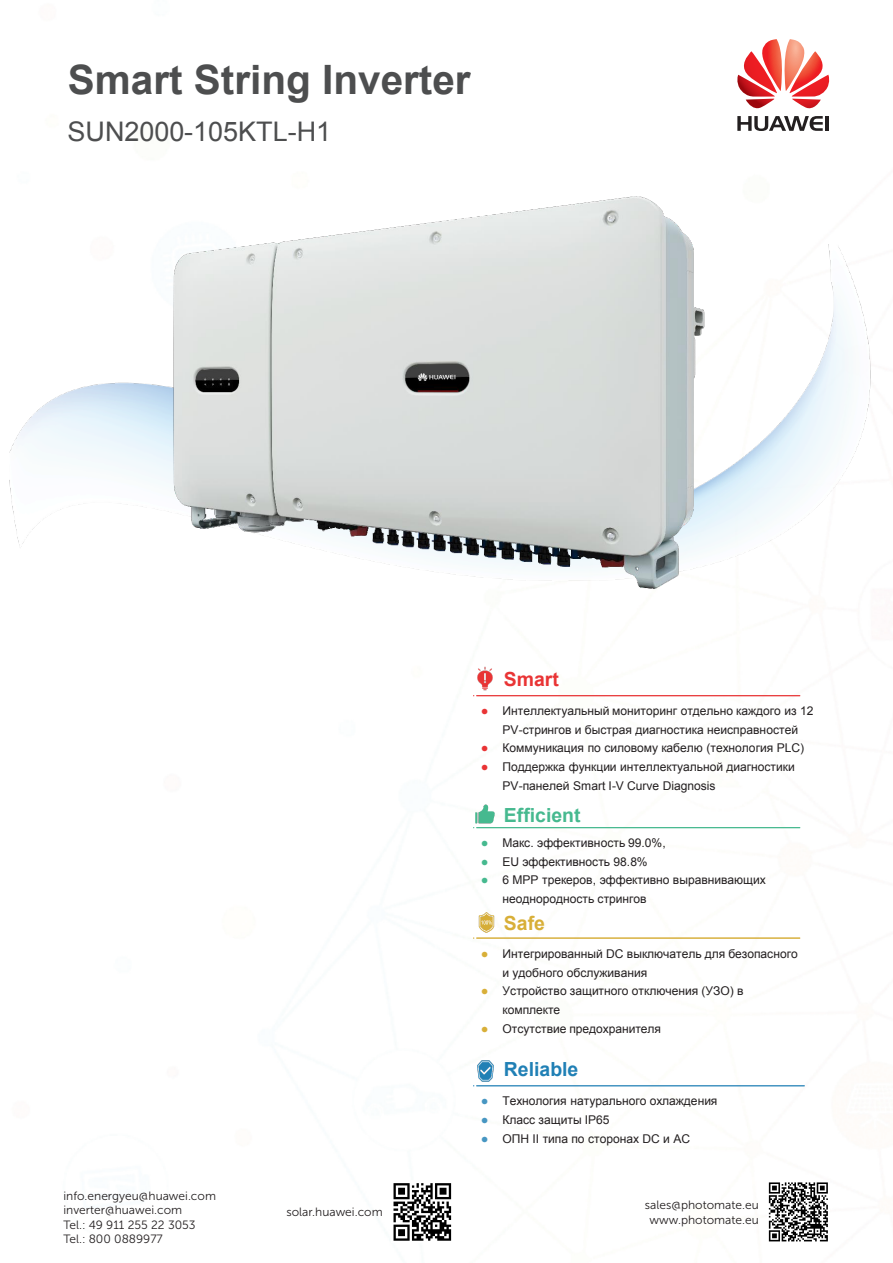
<style>
.page{position:relative;width:893px;height:1263px;background:#fff}
.page>*{position:absolute;margin:0;border:0;box-sizing:border-box;transform-origin:0 0}
.t1{font:700 40.5px "Arial";color:#4d4e4f}
.t2{font:27px "Arial";color:#4d4e4f}
.t3{font:700 19.5px "Arial";color:#46b98f}
.t4{font:700 19.5px "Arial";color:#2080b5}
.t5{font:700 19.5px "Arial";color:#e93435}
.t6{font:700 19.5px "Arial";color:#d8af38}
.t7{font:12px/18.8px "Arial";color:#231f20}
.t8{font:12px/14.4px "Museo Sans 300";color:#231f20}
.s1{color:#e93435}
.s2{color:#46b98f}
.s3{color:#d8af38}
.s4{color:#4796c2}
</style>
<div class="page">
<svg style="left:451px;top:1183px;width:1px;height:58px"></svg>
<svg style="left:393px;top:1183px;width:58px;height:58px"></svg>
<svg style="left:768px;top:1182px;width:60px;height:60px"></svg>
<svg style="left:769px;top:1182px;width:59px;height:59px"></svg>
<img style="left:474px;top:1060px;width:20px;height:26px">
<hr style="left:476px;top:1085px;width:329px;height:1px;background:#207fb5">
<img style="left:474px;top:804px;width:21px;height:24px">
<hr style="left:476px;top:827px;width:324px;height:1px;background:#46b98f">
<img style="left:474px;top:912px;width:21px;height:26px">
<hr style="left:476px;top:937px;width:324px;height:2px;background:#d6ad37">
<img style="left:9px;top:39px;width:831px;height:658px">
<p class="t1" style="left:68px;top:53px;width:404px">Smart String Inverter</p>
<p class="t2" style="left:68px;top:114px;width:265px">SUN2000-105KTL-H1</p>
<p class="t5" style="left:504px;top:666px;width:57px">Smart</p>
<p class="t7" style="left:481px;top:701px;width:334px;text-align:center"><span class="s1">●</span> Интеллектуальный мониторинг отдельно каждого из 12<br>PV-стрингов и быстрая диагностика неисправностей</p>
<p class="t7" style="left:481px;top:739px;width:325px"><span class="s1">●</span> Коммуникация по силовому кабелю (технология PLC)</p>
<p class="t7" style="left:502px;top:758px;width:294px;text-indent:-21px"><span class="s1">●</span> Поддержка функции интеллектуальной диагностики<br>PV-панелей Smart I-V Curve Diagnosis</p>
<p class="t3" style="left:504px;top:802px;width:78px">Efficient</p>
<p class="t7" style="left:481px;top:833px;width:186px"><span class="s2">●</span> Макс. эффективность 99.0%,</p>
<p class="t7" style="left:481px;top:852px;width:168px"><span class="s2">●</span> EU эффективность 98.8%</p>
<p class="t7" style="left:502px;top:871px;width:265px;text-indent:-21px"><span class="s2">●</span> 6 MPP трекеров, эффективно выравнивающих неоднородность стрингов</p>
<p class="t6" style="left:504px;top:910px;width:43px">Safe</p>
<p class="t7" style="left:502px;top:944px;width:297px;text-indent:-21px"><span class="s3">●</span> Интегрированный DC выключатель для безопасного и удобного обслуживания</p>
<p class="t7" style="left:502px;top:982px;width:243px;text-indent:-21px"><span class="s3">●</span> Устройство защитного отключения (УЗО) в комплекте</p>
<p class="t7" style="left:481px;top:1019px;width:182px"><span class="s3">●</span> Отсутствие предохранителя</p>
<p class="t4" style="left:504px;top:1056px;width:76px">Reliable</p>
<p class="t7" style="left:481px;top:1091px;width:238px"><span class="s4">●</span> Технология натурального охлаждения</p>
<p class="t7" style="left:481px;top:1110px;width:130px"><span class="s4">●</span> Класс защиты IP65</p>
<p class="t7" style="left:481px;top:1129px;width:211px"><span class="s4">●</span> ОПН II типа по сторонах DC и AC</p>
<p class="t8" style="left:64px;top:1188px;width:154px">info.energyeu@huawei.com inverter@huawei.com<br>Tel.: 49 911 255 22 3053<br>Tel.: 800 0889977</p>
<p class="t8" style="left:286px;top:1205px;width:98px">solar.huawei.com</p>
<p class="t8" style="left:645px;top:1198px;width:115px;text-align:center">sales@photomate.eu www.photomate.eu</p>
</div>
